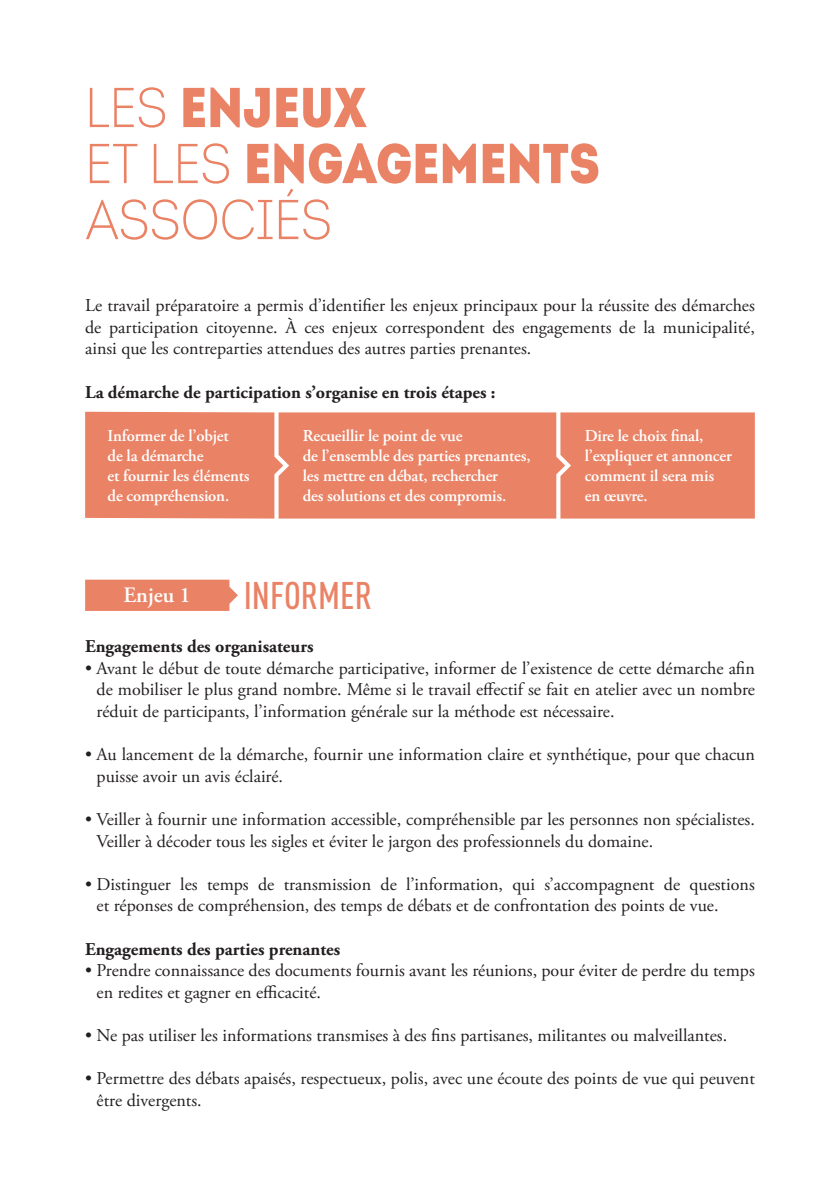
<style>
.page{position:relative;width:840px;height:1191px;background:#fff}
.page>*{position:absolute;margin:0;border:0;box-sizing:border-box;transform-origin:0 0}
.t1{font:56px/56px "Intro Cond Black Free";color:#ea8265}
.t2{font:56px "Intro Cond Light Free";color:#ea8265}
.t3{font:500 condensed 38px "DIN Pro";color:#ea8265}
.t4{font:600 22px "Adobe Garamond Pro";color:#fff}
.t5{font:18px/21.6px "Adobe Garamond Pro";color:#231f20}
.t6{font:700 18px "Adobe Garamond Pro";color:#231f20}
.t7{font:600 16.6px/20px "Adobe Garamond Pro";letter-spacing:-.01em;color:#fff}
.s1{font-family:"Intro Cond Light Free"}
</style>
<div class="page">
<svg style="left:85px;top:579px;width:153px;height:32px;background:#eb896e"></svg>
<div style="left:85px;top:412px;width:669px;height:106px;background:#ea8265"></div>
<h1 class="t1" style="left:85px;top:78px;width:516px"><span class="s1">LES</span> ENJEUX<br><span class="s1">ET LES</span> ENGAGEMENTS</h1>
<h1 class="t2" style="left:85px;top:185px;width:248px">ASSOCIÉS</h1>
<p class="t5" style="left:85px;top:295px;width:671px;text-align:justify">Le travail préparatoire a permis d’identifier les enjeux principaux pour la réussite des démarches de participation citoyenne. À ces enjeux correspondent des engagements de la municipalité, ainsi que les contreparties attendues des autres parties prenantes.</p>
<p class="t6" style="left:85px;top:381px;width:411px">La démarche de participation s’organise en trois étapes :</p>
<p class="t7" style="left:108px;top:426px;width:143px">Informer de l’objet<br>de la démarche<br>et fournir les éléments de compréhension.</p>
<p class="t7" style="left:302px;top:426px;width:229px">Recueillir le point de vue<br>de l’ensemble des parties prenantes, les mettre en débat, rechercher<br>des solutions et des compromis.</p>
<p class="t7" style="left:584px;top:426px;width:148px">Dire le choix final, l’expliquer et annoncer comment il sera mis en œuvre.</p>
<p class="t4" style="left:123px;top:582px;width:69px">Enjeu 1</p>
<h2 class="t3" style="left:243px;top:567px;width:130px">INFORMER</h2>
<p class="t6" style="left:85px;top:636px;width:230px">Engagements des organisateurs</p>
<p class="t5" style="left:97px;top:658px;width:659px;text-align:justify;text-indent:-11px">• Avant le début de toute démarche participative, informer de l’existence de cette démarche afin de mobiliser le plus grand nombre. Même si le travail effectif se fait en atelier avec un nombre réduit de participants, l’information générale sur la méthode est nécessaire.</p>
<p class="t5" style="left:97px;top:744px;width:659px;text-indent:-11px">• Au lancement de la démarche, fournir une information claire et synthétique, pour que chacun puisse avoir un avis éclairé.</p>
<p class="t5" style="left:96px;top:809px;width:659px;text-indent:-11px">• Veiller à fournir une information accessible, compréhensible par les personnes non spécialistes.<br>Veiller à décoder tous les sigles et éviter le jargon des professionnels du domaine.</p>
<p class="t5" style="left:97px;top:874px;width:659px;text-indent:-11px">• Distinguer les temps de transmission de l’information, qui s’accompagnent de questions et réponses de compréhension, des temps de débats et de confrontation des points de vue.</p>
<p class="t6" style="left:85px;top:938px;width:256px">Engagements des parties prenantes</p>
<p class="t5" style="left:97px;top:960px;width:659px;text-indent:-11px">• Prendre connaissance des documents fournis avant les réunions, pour éviter de perdre du temps en redites et gagner en efficacité.</p>
<p class="t5" style="left:85px;top:1025px;width:643px">• Ne pas utiliser les informations transmises à des fins partisanes, militantes ou malveillantes.</p>
<p class="t5" style="left:97px;top:1068px;width:659px;text-indent:-11px">• Permettre des débats apaisés, respectueux, polis, avec une écoute des points de vue qui peuvent être divergents.</p>
</div>
